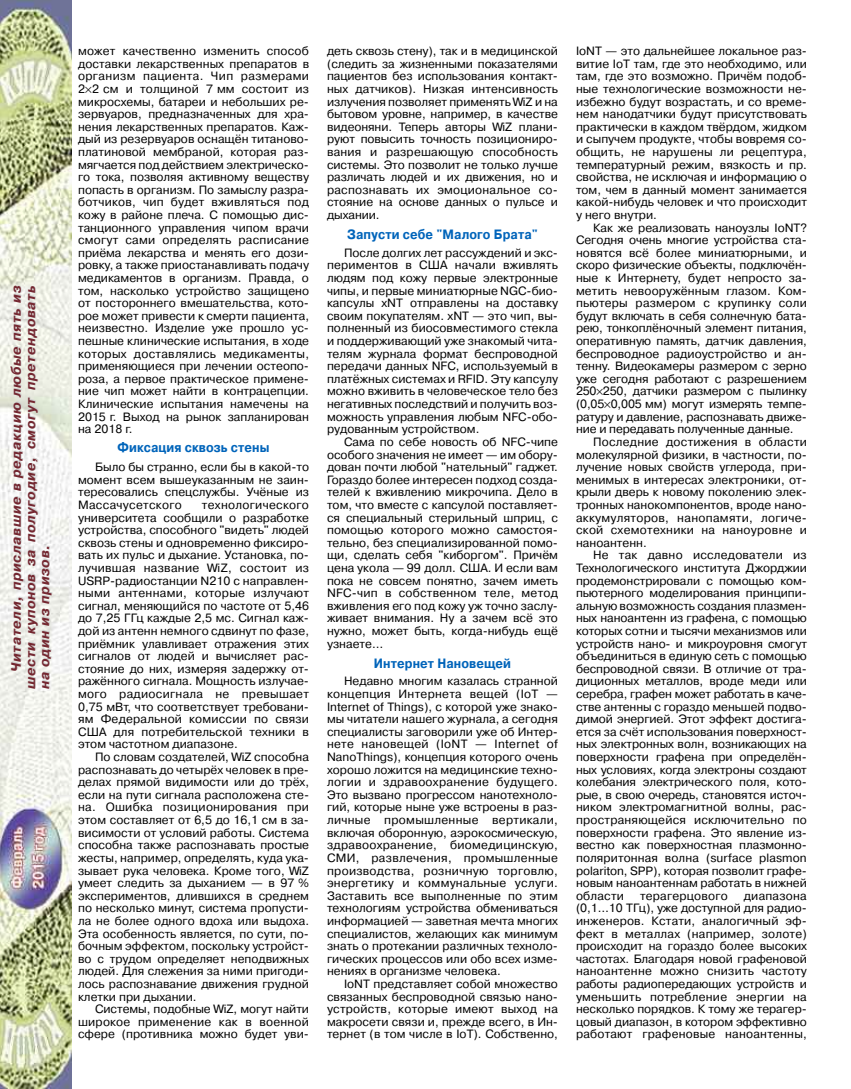
<style>
.page{position:relative;width:851px;height:1089px;background:#fff}
.page>*{position:absolute;margin:0;border:0;box-sizing:border-box;transform-origin:0 0}
.t1{font:italic 700 13.5px/14.1px "Pragmatica C";letter-spacing:.05em;color:#742730;text-align:justify}
.t2{font:700 13.5px "Pragmatica C";letter-spacing:.005em;color:#0064ba;scale:.9 1}
.t3{font:12px/12.6px "Pragmatica C";color:#000;text-align:justify}
</style>
<div class="page">
<img style="left:0;top:0;width:71px;height:1089px">
<p class="t1" style="left:9px;top:689px;width:405px;text-indent:17px;rotate:-90deg">Читатели, приславшие в редакцию любые пять из шести купонов за полугодие, смогут претендовать на один из призов.</p>
<p class="t3" style="left:78px;top:45px;width:232px">может качественно изменить способ доставки лекарственных препаратов в организм пациента. Чип размерами 2 2 см и толщиной 7 мм состоит из микросхемы, батареи и небольших ре&shy;зервуаров, предназначенных для хра&shy;нения лекарственных препаратов. Каж&shy;дый из резервуаров оснащён титаново&shy;платиновой мембраной, которая раз&shy;мягчается под действием электрическо&shy;го тока, позволяя активному веществу попасть в организм. По замыслу разра&shy;ботчиков, чип будет вживляться под кожу в районе плеча. С помощью дис&shy;танционного управления чипом врачи смогут сами определять расписание приёма лекарства и менять его дози&shy;ровку, а также приостанавливать подачу медикаментов в организм. Правда, о том, насколько устройство защищено от постороннего вмешательства, кото&shy;рое может привести к смерти пациента, неизвестно. Изделие уже прошло ус&shy;пешные клинические испытания, в ходе которых доставлялись медикаменты, применяющиеся при лечении остеопо&shy;роза, а первое практическое примене&shy;ние чип может найти в контрацепции.<br>Клинические испытания намечены на 2015 г. Выход на рынок запланирован на 2018 г.</p>
<p class="t2" style="left:118px;top:439px;width:170px">Фиксация сквозь стены</p>
<p class="t3" style="left:78px;top:460px;width:232px;text-indent:17px">Было бы странно, если бы в какой-то момент всем вышеуказанным не заин&shy;тересовались спецслужбы. Учёные из Массачусетского</p>
<p class="t3" style="left:78px;top:498px;width:232px;text-indent:124px">технологического университета сообщили о разработке устройства, способного "видеть" людей сквозь стены и одновременно фиксиро&shy;вать их пульс и дыхание. Установка, по&shy;лучившая название WiZ, состоит из USRP-радиостанции N210 с направлен&shy;ными антеннами, которые излучают сигнал, меняющийся по частоте от 5,46 до 7,25 ГГц каждые 2,5 мс. Сигнал каж&shy;дой из антенн немного сдвинут по фазе, приёмник улавливает отражения этих сигналов от людей и вычисляет рас&shy;стояние до них, измеряя задержку от&shy;ражённого сигнала. Мощность излучае&shy;мого радиосигнала не превышает 0,75 мВт, что соответствует требовани&shy;ям Федеральной комиссии по связи США для потребительской техники в этом частотном диапазоне.</p>
<p class="t3" style="left:78px;top:750px;width:232px;text-indent:17px">По словам создателей, WiZ способна распознавать до четырёх человек в пре&shy;делах прямой видимости или до трёх, если на пути сигнала расположена сте&shy;на. Ошибка позиционирования при этом составляет от 6,5 до 16,1 см в за&shy;висимости от условий работы. Система способна также распознавать простые жесты, например, определять, куда ука&shy;зывает рука человека. Кроме того, WiZ умеет следить за дыханием — в 97 % экспериментов, длившихся в среднем по несколько минут, система пропусти&shy;ла не более одного вдоха или выдоха.<br>Эта особенность является, по сути, по&shy;бочным эффектом, поскольку устройст&shy;во с трудом определяет неподвижных людей. Для слежения за ними пригоди&shy;лось распознавание движения грудной клетки при дыхании.</p>
<p class="t3" style="left:78px;top:1002px;width:232px;text-indent:17px">Системы, подобные WiZ, могут найти широкое применение как в военной сфере (противника можно будет уви-</p>
<p class="t3" style="left:327px;top:45px;width:232px">деть сквозь стену), так и в медицинской (следить за жизненными показателями пациентов без использования контакт&shy;ных датчиков). Низкая интенсивность излучения позволяет применять WiZ и на бытовом уровне, например, в качестве видеоняни. Теперь авторы WiZ плани&shy;руют повысить точность позициониро&shy;вания и разрешающую способность системы. Это позволит не только лучше различать людей и их движения, но и распознавать их эмоциональное со&shy;стояние на основе данных о пульсе и дыхании.</p>
<p class="t2" style="left:347px;top:226px;width:213px">Запусти себе "Малого Брата"</p>
<p class="t3" style="left:327px;top:246px;width:232px;text-indent:17px">После долгих лет рассуждений и экс&shy;периментов в США начали вживлять людям под кожу первые электронные чипы, и первые миниатюрные NGC-био&shy;капсулы xNT отправлены на доставку своим покупателям. xNT — это чип, вы&shy;полненный из биосовместимого стекла и поддерживающий уже знакомый чита&shy;телям журнала формат беспроводной передачи данных NFC, используемый в платёжных системах и RFID. Эту капсулу можно вживить в человеческое тело без негативных последствий и получить воз&shy;можность управления любым NFC-обо&shy;рудованным устройством.</p>
<p class="t3" style="left:327px;top:435px;width:232px;text-indent:17px">Сама по себе новость об NFC-чипе особого значения не имеет — им обору&shy;дован почти любой "нательный" гаджет.<br>Гораздо более интересен подход созда&shy;телей к вживлению микрочипа. Дело в том, что вместе с капсулой поставляет&shy;ся специальный стерильный шприц, с помощью которого можно самостоя&shy;тельно, без специализированной помо&shy;щи, сделать себя "киборгом". Причём цена укола — 99 долл. США. И если вам пока не совсем понятно, зачем иметь NFC-чип в собственном теле, метод вживления его под кожу уж точно заслу&shy;живает внимания. Ну а зачем всё это нужно, может быть, когда-нибудь ещё узнаете…</p>
<p class="t2" style="left:374px;top:655px;width:154px">Интернет Нановещей</p>
<p class="t3" style="left:327px;top:675px;width:232px;text-indent:17px">Недавно многим казалась странной концепция Интернета вещей (IoT — Internet of Things), с которой уже знако&shy;мы читатели нашего журнала, а сегодня специалисты заговорили уже об Интер&shy;нете нановещей (IoNT — Internet of NanoThings), концепция которого очень хорошо ложится на медицинские техно&shy;логии и здравоохранение будущего.<br>Это вызвано прогрессом нанотехноло&shy;гий, которые ныне уже встроены в раз&shy;личные промышленные вертикали, включая оборонную, аэрокосмическую, здравоохранение, биомедицинскую, СМИ, развлечения, промышленные производства, розничную торговлю, энергетику и коммунальные услуги.<br>Заставить все выполненные по этим технологиям устройства обмениваться информацией — заветная мечта многих специалистов, желающих как минимум знать о протекании различных техноло&shy;гических процессов или обо всех изме&shy;нениях в организме человека.</p>
<p class="t3" style="left:327px;top:977px;width:232px;text-indent:17px">IoNT представляет собой множество связанных беспроводной связью нано&shy;устройств, которые имеют выход на макросети связи и, прежде всего, в Ин&shy;тернет (в том числе в IoT). Собственно,</p>
<p class="t3" style="left:576px;top:45px;width:232px">IoNT — это дальнейшее локальное раз&shy;витие IoT там, где это необходимо, или там, где это возможно. Причём подоб&shy;ные технологические возможности не&shy;избежно будут возрастать, и со време&shy;нем нанодатчики будут присутствовать практически в каждом твёрдом, жидком и сыпучем продукте, чтобы вовремя со&shy;общить, не нарушены ли рецептура, температурный режим, вязкость и пр. свойства, не исключая и информацию о том, чем в данный момент занимается какой-нибудь человек и что происходит у него внутри.</p>
<p class="t3" style="left:576px;top:221px;width:232px;text-indent:17px">Как же реализовать наноузлы IoNT?<br>Сегодня очень многие устройства ста&shy;новятся всё более миниатюрными, и скоро физические объекты, подключён&shy;ные к Интернету, будет непросто за&shy;метить невооружённым глазом. Ком&shy;пьютеры размером с крупинку соли будут включать в себя солнечную бата&shy;рею, тонкоплёночный элемент питания, оперативную память, датчик давления, беспроводное радиоустройство и ан&shy;тенну. Видеокамеры размером с зерно уже сегодня работают с разрешением 250 250, датчики размером с пылинку (0,05 0,005 мм) могут измерять темпе&shy;ратуру и давление, распознавать движе&shy;ние и передавать полученные данные.</p>
<p class="t3" style="left:576px;top:435px;width:232px;text-indent:17px">Последние достижения в области молекулярной физики, в частности, по&shy;лучение новых свойств углерода, при&shy;менимых в интересах электроники, от&shy;крыли дверь к новому поколению элек&shy;тронных нанокомпонентов, вроде нано&shy;аккумуляторов, нанопамяти, логиче&shy;ской схемотехники на наноуровне и наноантенн.</p>
<p class="t3" style="left:576px;top:549px;width:232px;text-indent:17px">Не так давно исследователи из Технологического института Джорджии продемонстрировали с помощью ком&shy;пьютерного моделирования принципи&shy;альную возможность создания плазмен&shy;ных наноантенн из графена, с помощью которых сотни и тысячи механизмов или устройств нано- и микроуровня смогут объединиться в единую сеть с помощью беспроводной связи. В отличие от тра&shy;диционных металлов, вроде меди или серебра, графен может работать в каче&shy;стве антенны с гораздо меньшей подво&shy;димой энергией. Этот эффект достига&shy;ется за счёт использования поверхност&shy;ных электронных волн, возникающих на поверхности графена при определён&shy;ных условиях, когда электроны создают колебания электрического поля, кото&shy;рые, в свою очередь, становятся источ&shy;ником электромагнитной волны, рас&shy;пространяющейся исключительно по поверхности графена. Это явление из&shy;вестно как поверхностная плазмонно&shy;поляритонная волна (surface plasmon polariton, SPP), которая позволит графе&shy;новым наноантеннам работать в нижней области</p>
<p class="t3" style="left:576px;top:889px;width:232px;text-indent:168px">диапазона (0,1…10 ТГц), уже доступной для радио&shy;инженеров. Кстати, аналогичный эф&shy;фект в металлах (например, золоте) происходит на гораздо более высоких частотах. Благодаря новой графеновой наноантенне можно снизить частоту работы радиопередающих устройств и уменьшить потребление энергии на несколько порядков. К тому же терагер&shy;цовый диапазон, в котором эффективно работают графеновые наноантенны,</p>
<p class="t3" style="left:640px;top:889px;width:89px">терагерцового</p>
</div>
